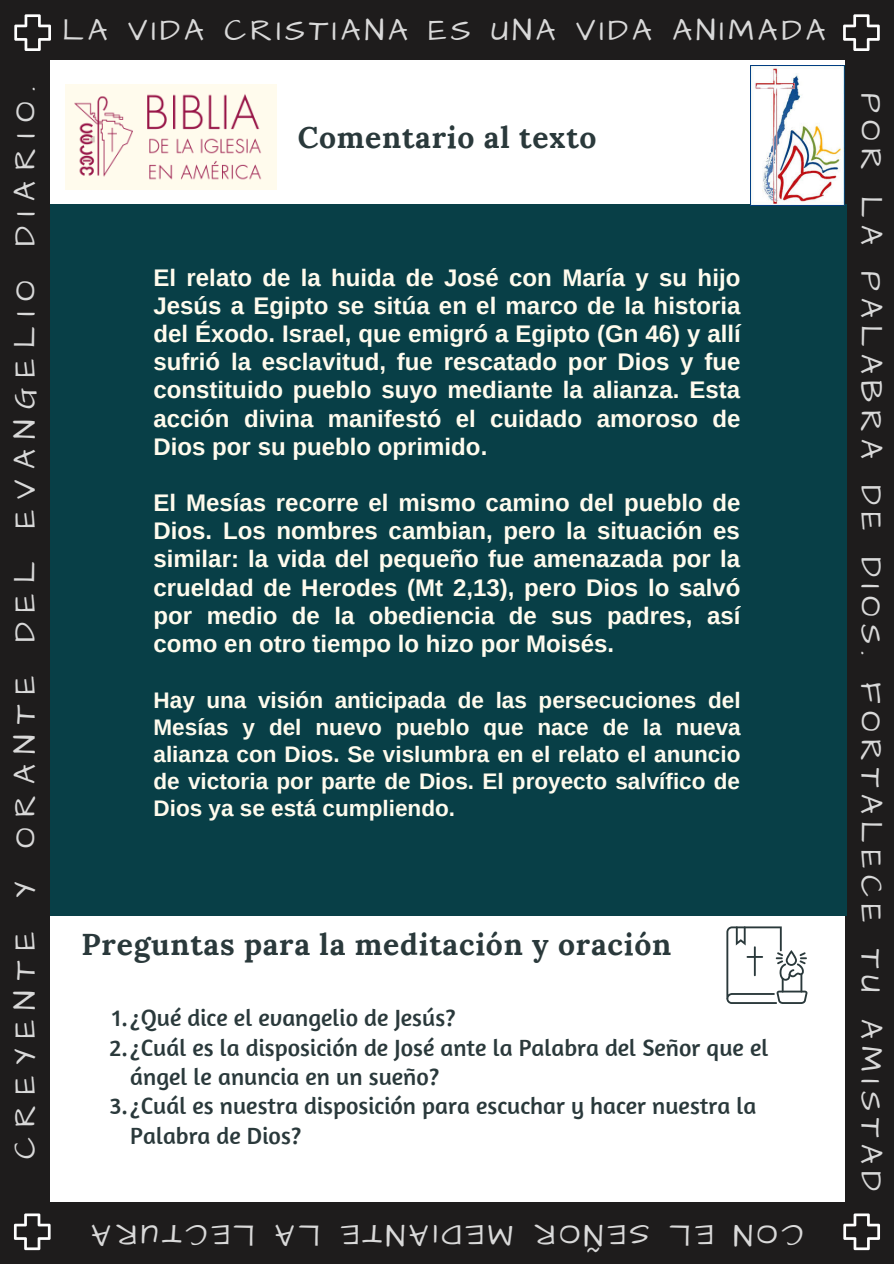
<style>
.page{position:relative;width:894px;height:1264px;background:#fff}
.page>*{position:absolute;margin:0;border:0;box-sizing:border-box;transform-origin:0 0}
.t1{font:30.9px "Architects Daughter";letter-spacing:.23em;color:#d9d9d9}
.t2{font:30.9px "Architects Daughter";letter-spacing:.345em;color:#d9d9d9}
.t3{font:30.9px "Architects Daughter";letter-spacing:.13em;color:#d9d9d9}
.t4{font:30.9px "Architects Daughter";letter-spacing:.125em;color:#d9d9d9}
.t5{font:700 30px "Lora";letter-spacing:.025em;color:#2a393b}
.t6{font:700 24px/28.2px "Arimo";color:#fffbed;text-align:justify}
.t7{font:24px/29.2px "Amaranth";color:#2a393b}
.t8{font:700 22.5px/27px "Arimo";color:#fffbed;text-align:justify}
</style>
<div class="page">
<div style="left:0;top:0;width:893px;height:1263px;background:#1e1c1c"></div>
<div style="left:51px;top:60px;width:794px;height:1141px;background:#fff"></div>
<svg style="left:843px;top:14px;width:36px;height:37px"></svg>
<svg style="left:843px;top:1213px;width:36px;height:37px"></svg>
<svg style="left:14px;top:1213px;width:37px;height:37px"></svg>
<svg style="left:14px;top:14px;width:37px;height:37px"></svg>
<div style="left:51px;top:204px;width:795px;height:711px;background:#083f47"></div>
<img style="left:750px;top:65px;width:94px;height:140px">
<div style="left:65px;top:84px;width:212px;height:105px;background:#fffbed"></div>
<img style="left:74px;top:94px;width:188px;height:86px">
<svg style="left:726px;top:926px;width:81px;height:77px"></svg>
<p class="t2" style="left:4px;top:1159px;width:1074px;rotate:-90deg">CREYENTE Y ORANTE DEL EVANGELIO DIARIO.</p>
<p class="t3" style="left:62px;top:10px;width:764px">LA VIDA CRISTIANA ES UNA VIDA ANIMADA</p>
<p class="t5" style="left:298px;top:118px;width:300px">Comentario al texto</p>
<p class="t6" style="left:153px;top:263px;width:588px">El relato de la huida de José con María y su hijo Jesús a Egipto se sitúa en el marco de la historia del Éxodo. Israel, que emigró a Egipto (Gn 46) y allí sufrió la esclavitud, fue rescatado por Dios y fue constituido pueblo suyo mediante la alianza. Esta acción divina manifestó el cuidado amoroso de Dios por su pueblo oprimido.</p>
<p class="t6" style="left:153px;top:488px;width:588px">El Mesías recorre el mismo camino del pueblo de Dios. Los nombres cambian, pero la situación es similar: la vida del pequeño fue amenazada por la crueldad de Herodes (Mt 2,13), pero Dios lo salvó por medio de la obediencia de sus padres, así como en otro tiempo lo hizo por Moisés.</p>
<p class="t8" style="left:153px;top:687px;width:588px">Hay una visión anticipada de las persecuciones del Mesías y del nuevo pueblo que nace de la nueva alianza con Dios. Se vislumbra en el relato el anuncio de victoria por parte de Dios. El proyecto salvífico de Dios ya se está cumpliendo.</p>
<p class="t5" style="left:82px;top:924px;width:591px">Preguntas para la meditación y oración</p>
<p class="t7" style="left:112px;top:1002px;width:345px">1.¿Qué dice el evangelio de Jesús?</p>
<p class="t7" style="left:130px;top:1032px;width:639px;text-indent:-21px">2.¿Cuál es la disposición de José ante la Palabra del Señor que el ángel le anuncia en un sueño?</p>
<p class="t7" style="left:130px;top:1090px;width:627px;text-indent:-21px">3.¿Cuál es nuestra disposición para escuchar y hacer nuestra la<br>Palabra de Dios?</p>
<p class="t4" style="left:255px;top:1255px;width:165px;rotate:-180deg">LECTURA</p>
<p class="t1" style="left:320px;top:1255px;width:47px;rotate:-180deg">LA</p>
<p class="t1" style="left:513px;top:1255px;width:174px;rotate:-180deg">MED AI NTE</p>
<p class="t1" style="left:649px;top:1255px;width:117px;rotate:-180deg">SEÑOR</p>
<p class="t1" style="left:713px;top:1255px;width:45px;rotate:-180deg">EL</p>
<p class="t1" style="left:802px;top:1255px;width:71px;rotate:-180deg">CON</p>
<p class="t1" style="left:891px;top:93px;width:1099px;rotate:90deg">POR LA PALABRA DE DIOS. FORTALECE TU AMISTAD</p>
</div>
